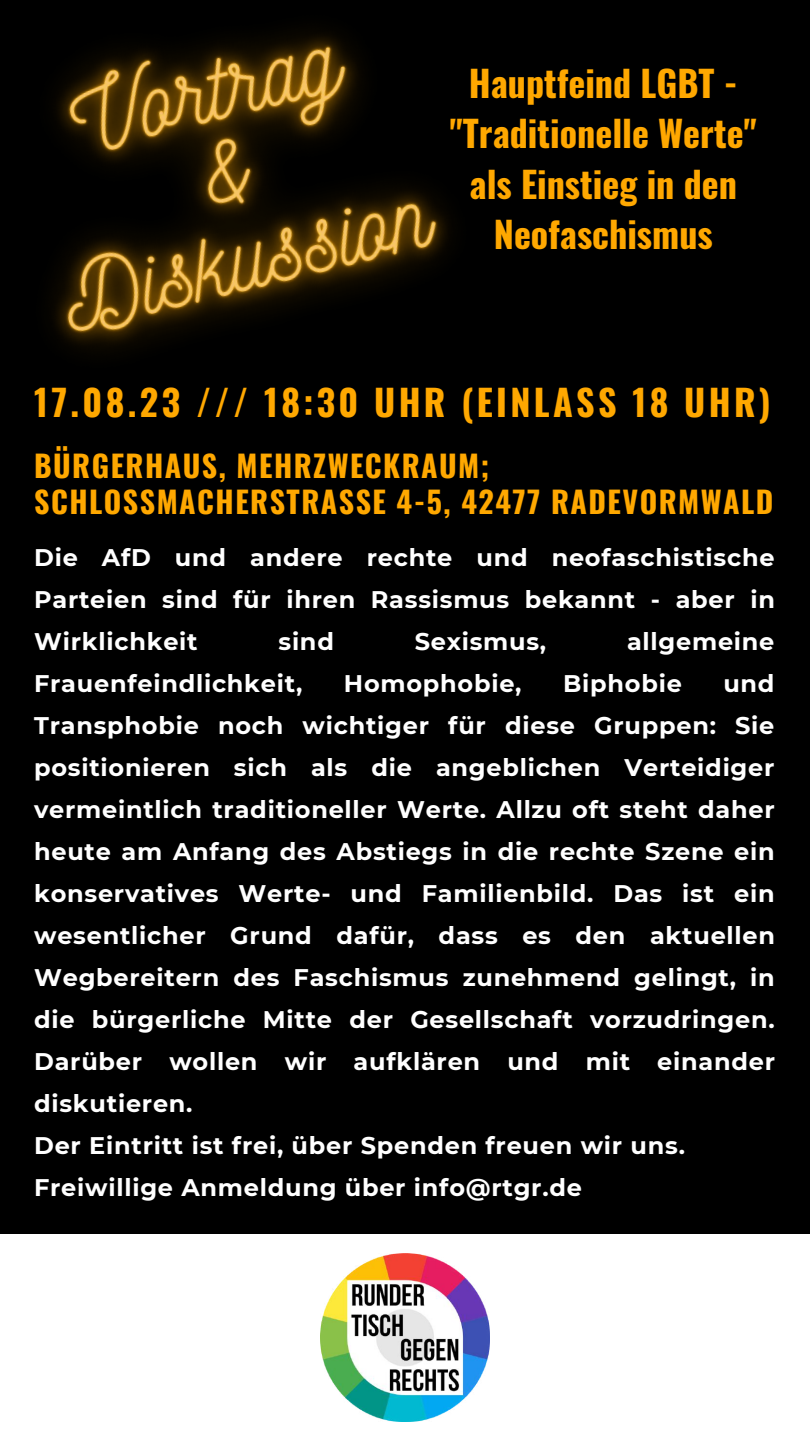
<style>
.page{position:relative;width:810px;height:1440px;background:#000}
.page>*{position:absolute;margin:0;border:0;box-sizing:border-box;transform-origin:0 0}
.t1{font:700 36px/50.2px "Oswald";color:#ffa800;text-align:center}
.t2{font:700 36px "Oswald";letter-spacing:.09em;color:#ffa800}
.t3{font:700 30px/36px "Oswald";letter-spacing:.05em;color:#ffa800}
.t4{font:700 24px/42px "Montserrat";letter-spacing:.03em;color:#fff;text-align:justify}
</style>
<div class="page">
<div style="left:0;top:1235px;width:810px;height:205px;background:#fff"></div>
<img style="left:321px;top:1253px;width:168px;height:169px">
<img style="left:53px;top:33px;width:396px;height:315px">
<h1 class="t1" style="left:450px;top:57px;width:308px">Hauptfeind LGBT - "Traditionelle Werte" als Einstieg in den<br>Neofaschismus</h1>
<h1 class="t2" style="left:34px;top:374px;width:738px">17.08.23 /// 18:30 UHR (EINLASS 18 UHR)</h1>
<p class="t3" style="left:34px;top:446px;width:741px">BÜRGERHAUS, MEHRZWECKRAUM;<br>SCHLOSSMACHERSTRASSE 4-5, 42477 RADEVORMWALD</p>
<p class="t4" style="left:34px;top:537px;width:742px">Die AfD und andere rechte und neofaschistische Parteien sind für ihren Rassismus bekannt - aber in Wirklichkeit</p>
<p class="t4" style="left:279px;top:621px;width:57px">sind</p>
<p class="t4" style="left:415px;top:621px;width:133px">Sexismus,</p>
<p class="t4" style="left:627px;top:621px;width:149px">allgemeine</p>
<p class="t4" style="left:34px;top:663px;width:270px">Frauenfeindlichkeit,</p>
<p class="t4" style="left:344px;top:663px;width:179px">Homophobie,</p>
<p class="t4" style="left:563px;top:663px;width:120px">Biphobie</p>
<p class="t4" style="left:34px;top:663px;width:742px;text-align:left;text-indent:689px">und Transphobie noch wichtiger für diese Gruppen: Sie positionieren sich als die angeblichen Verteidiger vermeintlich traditioneller Werte. Allzu oft steht daher heute am Anfang des Abstiegs in die rechte Szene ein konservatives Werte- und Familienbild. Das ist ein wesentlicher Grund dafür, dass es den aktuellen Wegbereitern des Faschismus zunehmend gelingt, in die bürgerliche Mitte der Gesellschaft vorzudringen.<br>Darüber wollen wir aufklären und mit einander diskutieren.<br>Der Eintritt ist frei, über Spenden freuen wir uns.<br>Freiwillige Anmeldung über info@rtgr.de</p>
</div>
